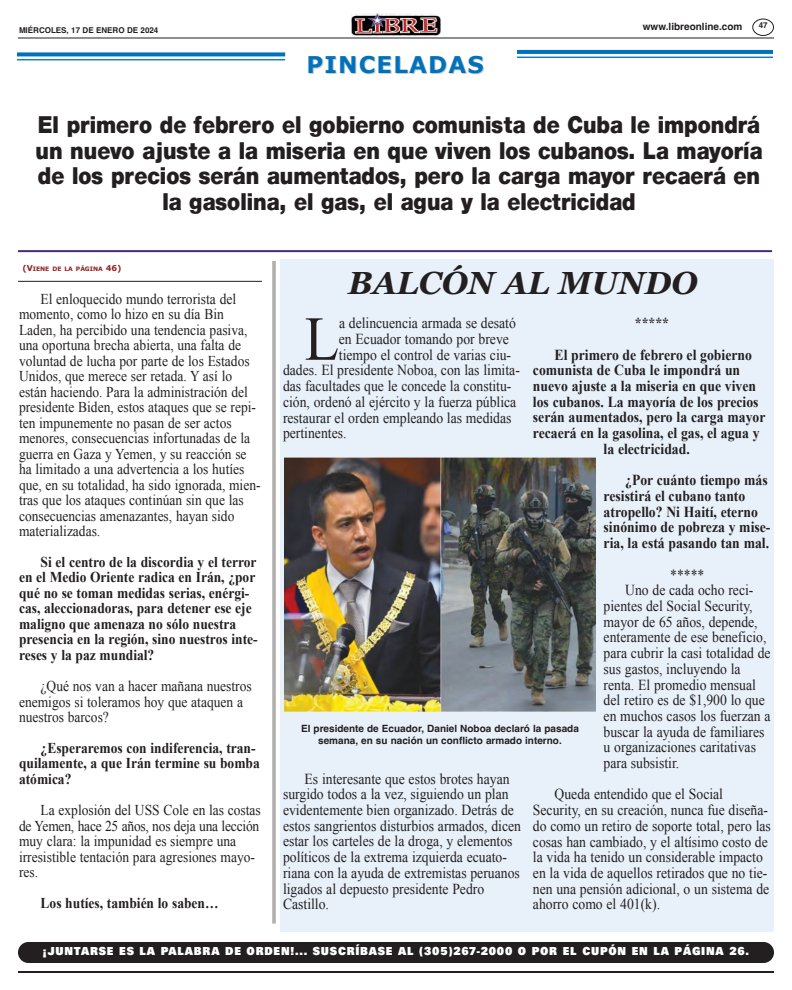
<style>
.page{position:relative;width:792px;height:990px;background:#fff}
.page>*{position:absolute;margin:0;border:0;box-sizing:border-box;transform-origin:0 0}
.t1{font:62.6px "Times New Roman";color:#231f20;scale:.9 1}
.t2{font:italic 700 32px "Georgia";color:#231f20}
.t3{font:900 25px/25.5px "Sans";color:#231f20;text-align:center;scale:.9 1}
.t4{font:700 23px "Verdana";letter-spacing:.05em;color:#0072bc}
.t5{font:15.2px/15.7px "Times New Roman";color:#231f20;scale:.9 1}
.t6{font:700 15.2px/15.7px "Times New Roman";color:#231f20;text-align:center;scale:.9 1}
.t7{font:15px/15.5px "Times New Roman";color:#231f20;scale:.9 1}
.t8{font:700 15px/15.5px "Times New Roman";color:#231f20;scale:.9 1}
.t9{font:12px "Univers Ultra Bold DTC";letter-spacing:.065em;color:#fff;scale:.92 1}
.t10{font:700 10px/12px "Helvetica";color:#231f20;text-align:center}
.t11{font:700 8px "Helvetica";color:#231f20}
.t12{font:700 6px "Verdana";color:#91211f}
.s1{font-size:8px}
</style>
<div class="page">
<hr style="left:18px;top:38px;width:756px;height:1px;background:#231f20">
<svg style="left:352px;top:35px;width:86px;height:1px"></svg>
<img style="left:351px;top:13px;width:90px;height:22px">
<svg style="left:752px;top:19px;width:22px;height:17px"></svg>
<hr style="left:18px;top:971px;width:756px;height:2px;background:#231f20">
<div style="left:18px;top:942px;width:756px;height:21px;background:#231f20;border-radius:10px"></div>
<div style="left:280px;top:260px;width:494px;height:672px;background:#e8f0f9"></div>
<svg style="left:517px;top:50px;width:256px;height:4px"></svg>
<hr style="left:517px;top:57px;width:256px;height:1px;background:#0072bc">
<svg style="left:17px;top:52px;width:268px;height:4px"></svg>
<hr style="left:17px;top:59px;width:268px;height:1px;background:#0072bc">
<hr style="left:18px;top:250px;width:754px;height:2px;background:#462c7a">
<hr style="left:275px;top:261px;width:1px;height:663px;background:#949190">
<hr style="left:274px;top:261px;width:1px;height:663px;background:#949190">
<hr style="left:273px;top:261px;width:1px;height:663px;background:#949190">
<hr style="left:18px;top:281px;width:244px;height:1px;background:#231f20">
<img style="left:284px;top:457px;width:312px;height:255px">
<p class="t11" style="left:19px;top:27px;width:141px">MIÉRCOLES, 17 DE ENERO DE 2024</p>
<p class="t10" style="left:643px;top:21px;width:101px">www.libreonline.com</p>
<p class="t11" style="left:759px;top:22px;width:10px">47</p>
<h3 class="t4" style="left:306px;top:50px;width:179px">PINCELADAS</h3>
<h3 class="t3" style="left:36px;top:114px;width:809px">El primero de febrero el gobierno comunista de Cuba le impondrá un nuevo ajuste a la miseria en que viven los cubanos. La mayoría de los precios serán aumentados, pero la carga mayor recaerá en la gasolina, el gas, el agua y la electricidad</h3>
<p class="t12" style="left:22px;top:265px;width:101px"><span class="s1">(V</span>IENE DE LA PÁGINA <span class="s1">46)</span></p>
<p class="t7" style="left:41px;top:291px;width:219px">El enloquecido mundo terrorista del</p>
<p class="t7" style="left:19px;top:306px;width:270px">momento, como lo hizo en su día Bin Laden, ha percibido una tendencia pasiva, una oportuna brecha abierta, una falta de voluntad de lucha por parte de los Estados Unidos, que merece ser retada. Y así lo están haciendo. Para la administración del presidente Biden, estos ataques que se repi&shy;ten impunemente no pasan de ser actos menores, consecuencias infortunadas de la guerra en Gaza y Yemen, y su reacción se ha limitado a una advertencia a los hutíes que, en su totalidad, ha sido ignorada, mien&shy;tras que los ataques continúan sin que las consecuencias amenazantes, hayan sido materializadas.</p>
<p class="t8" style="left:19px;top:554px;width:267px;text-indent:22px">Si el centro de la discordia y el terror en el Medio Oriente radica en Irán, ¿por qué no se toman medidas serias, enérgi&shy;cas, aleccionadoras, para detener ese eje maligno que amenaza no sólo nuestra presencia en la región, sino nuestros inte&shy;reses y la paz mundial?</p>
<p class="t7" style="left:19px;top:678px;width:260px;text-indent:22px">¿Qué nos van a hacer mañana nuestros enemigos si toleramos hoy que ataquen a nuestros barcos?</p>
<p class="t8" style="left:19px;top:740px;width:269px;text-indent:22px">¿Esperaremos con indiferencia, tran&shy;quilamente, a que Irán termine su bomba atómica?</p>
<p class="t7" style="left:19px;top:802px;width:270px;text-indent:22px">La explosión del USS Cole en las costas de Yemen, hace 25 años, nos deja una lección muy clara: la impunidad es siempre una irresistible tentación para agresiones mayo&shy;res.</p>
<p class="t8" style="left:41px;top:895px;width:199px">Los hutíes, también lo saben…</p>
<h2 class="t2" style="left:348px;top:265px;width:351px">BALCÓN AL MUNDO</h2>
<h1 class="t1" style="left:305px;top:304px;width:40px">L</h1>
<p class="t5" style="left:339px;top:315px;width:198px">a delincuencia armada se desató</p>
<p class="t6" style="left:555px;top:308px;width:221px;line-height:31.2px">*****<br>El primero de febrero el gobierno</p>
<p class="t6" style="left:533px;top:362px;width:232px">comunista de Cuba le impondrá un</p>
<p class="t6" style="left:533px;top:378px;width:249px">nuevo ajuste a la miseria en que viven</p>
<p class="t6" style="left:533px;top:394px;width:252px">los cubanos. La mayoría de los precios</p>
<p class="t6" style="left:533px;top:409px;width:260px">serán aumentados, pero la carga mayor</p>
<p class="t6" style="left:533px;top:425px;width:253px">recaerá en la gasolina, el gas, el agua y</p>
<p class="t6" style="left:604px;top:441px;width:97px">la electricidad.</p>
<p class="t6" style="left:604px;top:472px;width:187px;text-align:left;text-indent:22px">¿Por cuánto tiempo más resistirá el cubano tanto atropello? Ni Haití, eterno sinónimo de pobreza y mise&shy;ria, la está pasando tan mal.</p>
<p class="t5" style="left:670px;top:567px;width:40px">*****</p>
<p class="t5" style="left:625px;top:582px;width:144px">Uno de cada ocho reci-</p>
<p class="t5" style="left:604px;top:598px;width:167px">pientes del Social Security,</p>
<p class="t5" style="left:604px;top:614px;width:173px">mayor de 65 años, depende,</p>
<p class="t5" style="left:604px;top:629px;width:182px">enteramente de ese beneficio,</p>
<p class="t5" style="left:604px;top:645px;width:187px">para cubrir la casi totalidad de</p>
<p class="t5" style="left:604px;top:661px;width:154px">sus gastos, incluyendo la</p>
<p class="t5" style="left:604px;top:677px;width:171px">renta. El promedio mensual</p>
<p class="t5" style="left:604px;top:692px;width:181px">del retiro es de $1,900 lo que</p>
<p class="t5" style="left:604px;top:708px;width:187px">en muchos casos los fuerzan a</p>
<p class="t5" style="left:604px;top:724px;width:180px">buscar la ayuda de familiares</p>
<p class="t5" style="left:604px;top:739px;width:171px">u organizaciones caritativas</p>
<p class="t5" style="left:604px;top:755px;width:85px">para subsistir.</p>
<p class="t5" style="left:533px;top:786px;width:266px;text-indent:22px">Queda entendido que el Social Security, en su creación, nunca fue diseña&shy;do como un retiro de soporte total, pero las cosas han cambiado, y el altísimo costo de la vida ha tenido un considerable impacto en la vida de aquellos retirados que no tie&shy;nen una pensión adicional, o un sistema de ahorro como el 401(k).</p>
<p class="t5" style="left:339px;top:331px;width:190px">en Ecuador tomando por breve</p>
<p class="t5" style="left:339px;top:347px;width:193px">tiempo el control de varias ciu-</p>
<p class="t5" style="left:283px;top:363px;width:265px">dades. El presidente Noboa, con las limita-</p>
<p class="t5" style="left:283px;top:378px;width:255px">das facultades que le concede la constitu-</p>
<p class="t5" style="left:283px;top:394px;width:261px">ción, ordenó al ejército y la fuerza pública</p>
<p class="t5" style="left:283px;top:410px;width:255px">restaurar el orden empleando las medidas</p>
<p class="t5" style="left:283px;top:425px;width:72px">pertinentes.</p>
<p class="t10" style="left:301px;top:723px;width:279px">El presidente de Ecuador, Daniel Noboa declaró la pasada semana, en su nación un conflicto armado interno.</p>
<p class="t5" style="left:283px;top:771px;width:266px;text-indent:22px">Es interesante que estos brotes hayan surgido todos a la vez, siguiendo un plan evidentemente bien organizado. Detrás de estos sangrientos disturbios armados, dicen estar los carteles de la droga, y elementos políticos de la extrema izquierda ecuato&shy;riana con la ayuda de extremistas peruanos ligados al depuesto presidente Pedro Castillo.</p>
<p class="t9" style="left:43px;top:947px;width:769px">¡JUNTARSE ES LA PALABRA DE ORDEN!... SUSCRÍBASE AL (305)267-2000 O POR EL CUPÓN EN LA PÁGINA 26.</p>
</div>
